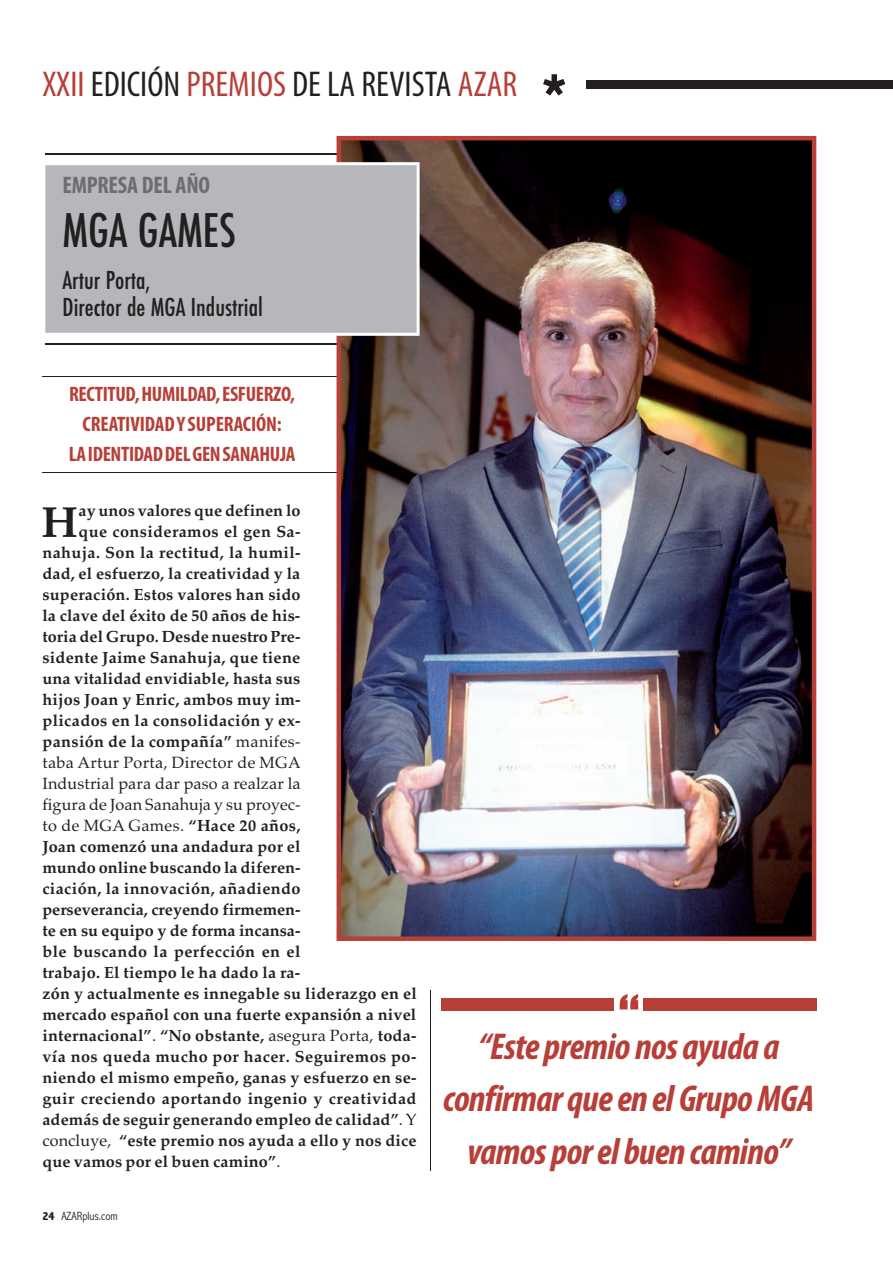
<style>
.page{position:relative;width:893px;height:1263px;background:#fff}
.page>*{position:absolute;margin:0;border:0;box-sizing:border-box;transform-origin:0 0}
.t1{font:88.2px "Impact";color:#231f20}
.t2{font:60px "Impact";color:#b73f38}
.t3{font:500 condensed 45px "Futura";color:#231f20}
.t4{font:700 43.35px "Palatino";color:#231f20}
.t5{font:italic 700 condensed 37.5px/52.5px "Myriad Pro";letter-spacing:-.02em;color:#b73f38;text-align:center}
.t6{font:condensed 36px "Myriad Pro";color:#231f20}
.t7{font:500 condensed 24px/27px "Futura";color:#231f20}
.t8{font:700 condensed 24px "Myriad Pro";letter-spacing:-.01em;color:#6c6d70}
.t9{font:700 condensed 21px/30px "Myriad Pro";letter-spacing:-.015em;color:#b73f38;text-align:center}
.t10{font:700 16.2px "Palatino";letter-spacing:.015em;color:#231f20}
.t11{font:16.2px "Palatino";letter-spacing:.01em;color:#231f20}
.t12{font:300 condensed 12px "Abadi";color:#231f20}
.s1{color:#b73f38}
.s2{font-weight:400}
.s3{font-weight:700}
.s4{font-weight:800}
</style>
<div class="page">
<div style="left:586px;top:80px;width:307px;height:9px;background:#231f20"></div>
<hr style="left:45px;top:343px;width:355px;height:2px;background:#231f20">
<hr style="left:45px;top:153px;width:353px;height:1px;background:#231f20">
<hr style="left:42px;top:377px;width:375px;height:1px;background:#231f20">
<hr style="left:42px;top:472px;width:375px;height:1px;background:#231f20">
<img style="left:337px;top:136px;width:479px;height:805px">
<hr style="left:430px;top:991px;width:1px;height:180px;background:#231f20">
<div style="left:45px;top:162px;width:375px;height:174px;background:#b6b7bb"></div>
<div style="left:441px;top:998px;width:376px;height:12px;background:#b73f38"></div>
<div style="left:614px;top:994px;width:29px;height:27px;background:#fff"></div>
<h3 class="t6" style="left:42px;top:70px;width:476px"><span class="s1">XXII</span> EDICIÓN <span class="s1">PREMIOS</span> DE LA REVISTA <span class="s1">AZAR</span></h3>
<h1 class="t1" style="left:542px;top:81px;width:26px">*</h1>
<h3 class="t8" style="left:63px;top:177px;width:149px">EMPRESA DEL AÑO</h3>
<h3 class="t3" style="left:63px;top:210px;width:175px">MGA GAMES</h3>
<h3 class="t7" style="left:63px;top:268px;width:202px">Artur Porta,<br>Director de MGA Industrial</h3>
<p class="t9" style="left:69px;top:381px;width:228px">RECTITUD, HUMILDAD, ESFUERZO,<br>CREATIVIDAD Y SUPERACIÓN:<br>LA IDENTIDAD DEL GEN SANAHUJA</p>
<h3 class="t4" style="left:41px;top:505px;width:38px">H</h3>
<p class="t10" style="left:79px;top:504px;width:223px">ay unos valores que definen lo</p>
<p class="t10" style="left:79px;top:525px;width:223px">que consideramos el gen Sa-</p>
<p class="t10" style="left:42px;top:546px;width:260px">nahuja. Son la rectitud, la humil-</p>
<p class="t10" style="left:42px;top:567px;width:260px">dad, el esfuerzo, la creatividad y la</p>
<p class="t10" style="left:42px;top:588px;width:260px">superación. Estos valores han sido</p>
<p class="t10" style="left:42px;top:609px;width:259px">la clave del éxito de 50 años de his-</p>
<p class="t10" style="left:42px;top:630px;width:260px">toria del Grupo. Desde nuestro Pre-</p>
<p class="t10" style="left:42px;top:651px;width:259px">sidente Jaime Sanahuja, que tiene</p>
<p class="t10" style="left:42px;top:672px;width:260px">una vitalidad envidiable, hasta sus</p>
<p class="t10" style="left:42px;top:693px;width:260px">hijos Joan y Enric, ambos muy im-</p>
<p class="t10" style="left:42px;top:714px;width:260px">plicados en la consolidación y ex-</p>
<p class="t10" style="left:42px;top:735px;width:260px">pansión de la compañía” <span class="s2">manifes-</span></p>
<p class="t11" style="left:42px;top:756px;width:260px">taba Artur Porta, Director de MGA</p>
<p class="t11" style="left:42px;top:777px;width:260px">Industrial para dar paso a realzar la</p>
<p class="t11" style="left:42px;top:798px;width:260px">figura de Joan Sanahuja y su proyec-</p>
<p class="t11" style="left:42px;top:819px;width:260px">to de MGA Games. <span class="s3">“Hace 20 años,</span></p>
<p class="t10" style="left:42px;top:840px;width:260px">Joan comenzó una andadura por el</p>
<p class="t10" style="left:42px;top:861px;width:260px">mundo online buscando la diferen-</p>
<p class="t10" style="left:42px;top:882px;width:260px">ciación, la innovación, añadiendo</p>
<p class="t10" style="left:42px;top:903px;width:260px">perseverancia, creyendo firmemen-</p>
<p class="t10" style="left:42px;top:924px;width:260px">te en su equipo y de forma incansa-</p>
<p class="t10" style="left:42px;top:945px;width:260px">ble buscando la perfección en el</p>
<p class="t10" style="left:42px;top:966px;width:259px">trabajo. El tiempo le ha dado la ra-</p>
<p class="t10" style="left:42px;top:987px;width:376px">zón y actualmente es innegable su liderazgo en el</p>
<p class="t10" style="left:42px;top:1008px;width:375px">mercado español con una fuerte expansión a nivel</p>
<p class="t10" style="left:42px;top:1029px;width:376px">internacional”<span class="s2">.</span> “No obstante, <span class="s2">asegura Porta,</span> toda-</p>
<p class="t10" style="left:42px;top:1050px;width:376px">vía nos queda mucho por hacer. Seguiremos po-</p>
<p class="t10" style="left:42px;top:1071px;width:376px">niendo el mismo empeño, ganas y esfuerzo en se-</p>
<p class="t10" style="left:42px;top:1092px;width:376px">guir creciendo aportando ingenio y creatividad</p>
<p class="t10" style="left:42px;top:1113px;width:376px">además de seguir generando empleo de calidad”<span class="s2">. Y</span></p>
<p class="t10" style="left:42px;top:1134px;width:376px"><span class="s2">concluye,</span> “este premio nos ayuda a ello y nos dice</p>
<p class="t10" style="left:42px;top:1155px;width:240px">que vamos por el buen camino”<span class="s2">.</span></p>
<p class="t12" style="left:42px;top:1209px;width:77px"><span class="s4">24</span> AZARplus.com</p>
<h2 class="t2" style="left:619px;top:999px;width:22px">“</h2>
<h3 class="t5" style="left:443px;top:1019px;width:373px">“Este premio nos ayuda a confirmar que en el Grupo MGA vamos por el buen camino”</h3>
</div>
